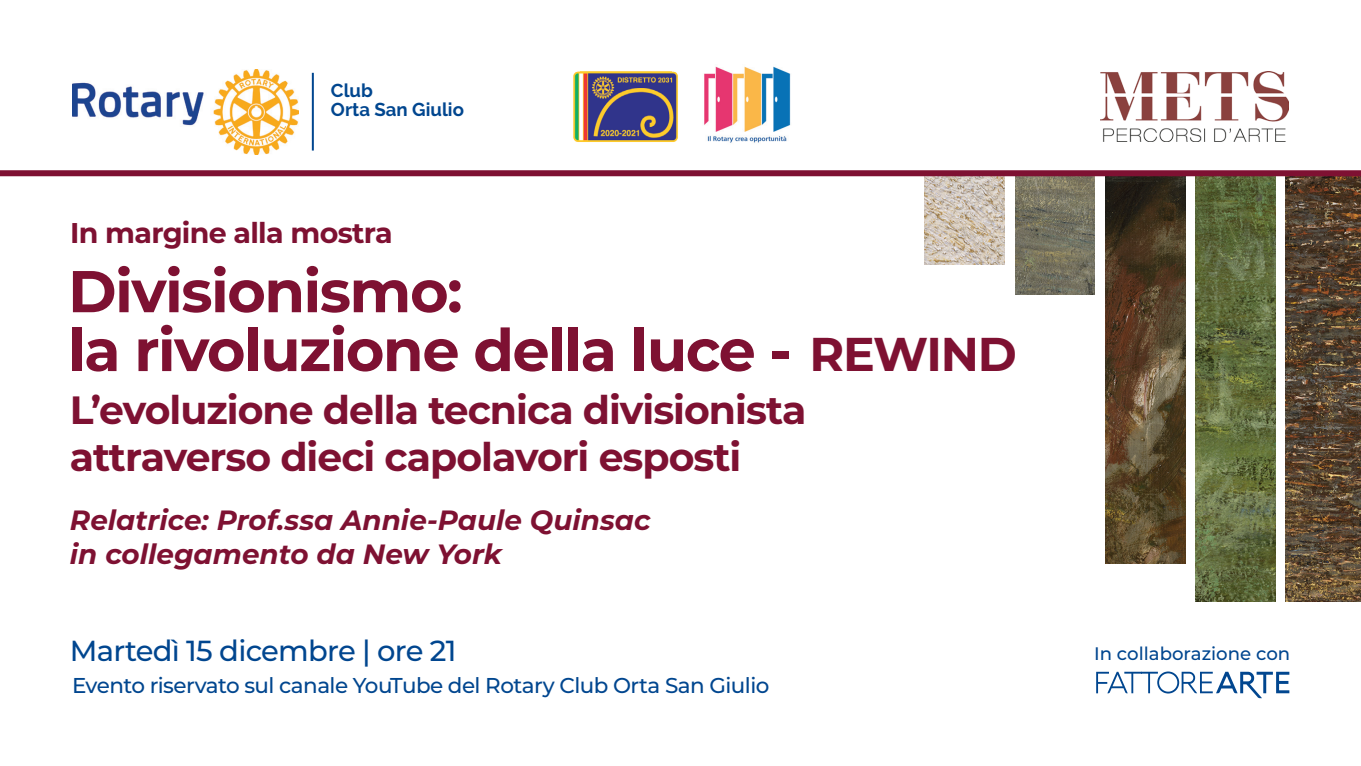
<style>
.page{position:relative;width:1361px;height:766px;background:#fff}
.page>*{position:absolute;margin:0;border:0;box-sizing:border-box;transform-origin:0 0}
.t1{font:700 58.8px/58.8px "Montserrat";letter-spacing:-.025em;color:#7e1132}
.t2{font:700 39.4px/47.2px "Montserrat";letter-spacing:-.025em;color:#7e1132}
.t3{font:500 29px "Montserrat";letter-spacing:-.025em;color:#01468f}
.t4{font:700 28.4px "Montserrat";letter-spacing:-.025em;color:#7e1132}
.t5{font:italic 700 27.8px/33.4px "Montserrat";color:#7e1132}
.t6{font:500 21.4px "Montserrat";letter-spacing:-.025em;color:#01468f}
.t7{font:700 18.6px/19px "Raleway";color:#01468f}
.t8{font:500 18.2px "Montserrat";color:#01468f}
.s1{font-size:47.4px}
</style>
<div class="page">
<img style="left:1196px;top:176px;width:79px;height:425px">
<img style="left:1015px;top:176px;width:79px;height:119px">
<img style="left:1106px;top:176px;width:79px;height:387px">
<img style="left:925px;top:176px;width:79px;height:89px">
<img style="left:1285px;top:176px;width:76px;height:425px">
<svg style="left:1096px;top:671px;width:193px;height:27px"></svg>
<hr style="left:312px;top:73px;width:2px;height:77px;background:#01468f">
<img style="left:72px;top:69px;width:226px;height:85px">
<img style="left:1100px;top:71px;width:189px;height:70px">
<div style="left:0;top:170px;width:1361px;height:6px;background:#7e1132"></div>
<img style="left:573px;top:71px;width:105px;height:71px">
<img style="left:704px;top:66px;width:87px;height:77px">
<p class="t7" style="left:331px;top:81px;width:134px">Club<br>Orta San Giulio</p>
<p class="t4" style="left:70px;top:213px;width:324px">In margine alla mostra</p>
<h1 class="t1" style="left:68px;top:259px;width:950px">Divisionismo:<br>la rivoluzione della luce - <span class="s1">REWIND</span></h1>
<p class="t2" style="left:70px;top:384px;width:738px">L’evoluzione della tecnica divisionista attraverso dieci capolavori esposti</p>
<p class="t5" style="left:70px;top:502px;width:582px">Relatrice: Prof.ssa Annie-Paule Quinsac in collegamento da New York</p>
<p class="t3" style="left:70px;top:630px;width:388px">Martedì 15 dicembre | ore 21</p>
<p class="t6" style="left:72px;top:670px;width:699px">Evento riservato sul canale YouTube del Rotary Club Orta San Giulio</p>
<p class="t8" style="left:1094px;top:640px;width:198px">In collaborazione con</p>
</div>
